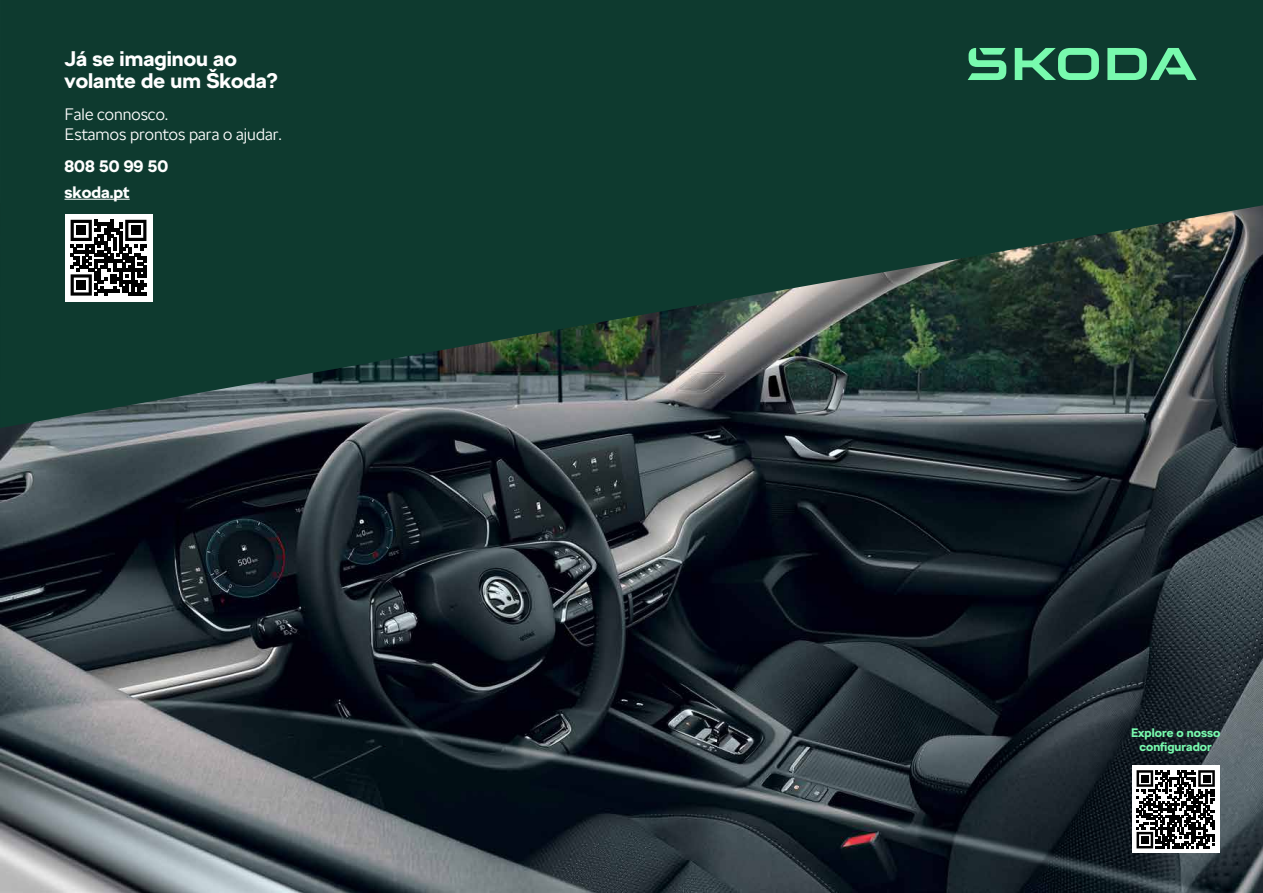
<style>
.page{position:relative;width:1263px;height:893px;background:#fff}
.page>*{position:absolute;margin:0;border:0;box-sizing:border-box;transform-origin:0 0}
.t1{font:700 21px/22.5px "SKODA Next";color:#fff}
.t2{font:300 16.5px/19.8px "SKODA Next";color:#fff}
.t3{font:700 16.5px/25.8px "SKODA Next";color:#fff}
.t4{font:700 12.3px/14px "SKODA Next";color:#78faae;text-align:center}
</style>
<div class="page">
<img style="left:0;top:428px;width:1263px;height:465px">
<svg style="left:0;top:0;width:1263px;height:428px;background:#1d4037"></svg>
<svg style="left:968px;top:48px;width:228px;height:32px;background:#41976c"></svg>
<hr style="left:65px;top:199px;width:65px;height:1px;background:#fff">
<div style="left:1132px;top:765px;width:87px;height:88px;background:#fff"></div>
<svg style="left:1136px;top:770px;width:79px;height:78px"></svg>
<div style="left:1141px;top:775px;width:7px;height:7px;background:#000"></div>
<div style="left:1203px;top:775px;width:7px;height:7px;background:#000"></div>
<div style="left:1141px;top:837px;width:7px;height:7px;background:#000"></div>
<div style="left:65px;top:214px;width:88px;height:88px;background:#fff"></div>
<svg style="left:71px;top:220px;width:75px;height:76px"></svg>
<div style="left:77px;top:226px;width:9px;height:9px;background:#000"></div>
<div style="left:131px;top:226px;width:9px;height:9px;background:#000"></div>
<div style="left:77px;top:280px;width:9px;height:10px;background:#000"></div>
<p class="t1" style="left:65px;top:47px;width:215px">Já se imaginou ao volante de um Škoda?</p>
<p class="t2" style="left:65px;top:105px;width:219px">Fale connosco.<br>Estamos prontos para o ajudar.</p>
<p class="t3" style="left:65px;top:153px;width:105px">808 50 99 50 skoda.pt</p>
<p class="t4" style="left:1131px;top:726px;width:91px">Explore o nosso configurador</p>
</div>
